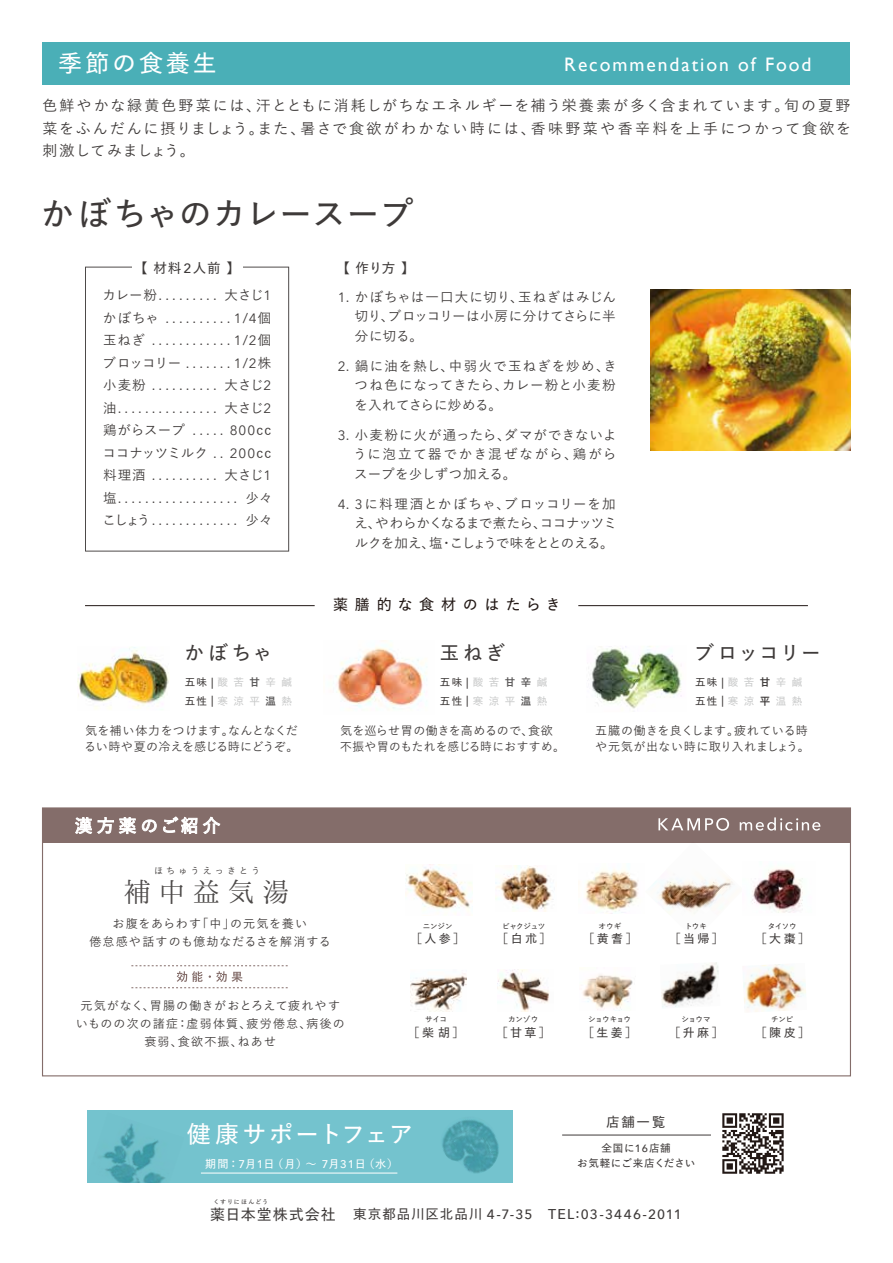
<style>
.page{position:relative;width:893px;height:1263px;background:#fff}
.page>*{position:absolute;margin:0;border:0;box-sizing:border-box;transform-origin:0 0}
.t1{font:33px "Yu Gothic Std D";letter-spacing:.02em;color:#3e3a39}
.t2{font:30px "Hannari Mincho";letter-spacing:.15em;color:#4c4948}
.t3{font:24px "Yu Gothic Std D";letter-spacing:.055em;color:#fff}
.t4{font:24px "Yu Gothic Std D";letter-spacing:.11em;color:#fff}
.t5{font:19.5px "Gill Sans";letter-spacing:.1em;color:#fff}
.t6{font:19.5px "Yu Gothic Std D";letter-spacing:.11em;color:#3e3a39}
.t7{font:15px/22.5px "Yu Gothic Std M";letter-spacing:.13em;color:#3e3a39;text-align:justify}
.t8{font:15px "Yu Gothic Std D";letter-spacing:.43em;color:#221815}
.t9{font:14.1px/22.5px "Avenir Next";color:#3e3a39;text-align:justify}
.t10{font:13.5px/19.5px "Yu Gothic Std M";letter-spacing:.025em;color:#3e3a39;text-align:justify}
.t11{font:500 13.5px "Avenir Next";letter-spacing:.075em;color:#3e3a39}
.t12{font:13.5px/22.5px "Yu Gothic Std M";letter-spacing:-.02em;color:#3e3a39}
.t13{font:13.5px "Yu Gothic Std D";letter-spacing:.075em;color:#3e3a39}
.t14{font:12px/18px "Yu Gothic Std M";letter-spacing:.095em;color:#3e3a39;text-align:center}
.t15{font:12px "Yu Gothic Std D";letter-spacing:.2em;color:#3e3a39}
.t16{font:12px/16.5px "Yu Gothic Std M";letter-spacing:.02em;color:#3e3a39}
.t17{font:12px/16.5px "Yu Gothic Std M";letter-spacing:.025em;color:#3e3a39}
.t18{font:12px/16.5px "Yu Gothic Std M";color:#3e3a39}
.t19{font:12px/18px "Yu Gothic Std M";letter-spacing:.07em;color:#3e3a39;text-align:center}
.t20{font:11.1px "Yu Gothic Std D";color:#fff}
.t21{font:10.5px/18.3px "Yu Gothic Std D";letter-spacing:.525em;color:#c9caca}
.t22{font:10.5px "Yu Gothic Std D";letter-spacing:.04em;color:#3e3a39}
.t23{font:10.5px "Yu Gothic Std D";letter-spacing:.07em;color:#3e3a39}
.t24{font:9px "Yu Gothic Std M";letter-spacing:.35em;color:#3e3a39}
.t25{font:7.5px "Yu Gothic Std D";letter-spacing:-.03em;color:#3e3a39}
.t26{font:6px "Yu Gothic Std D";letter-spacing:.15em;color:#3e3a39}
.s1{font-family:"Avenir Next";font-weight:500}
.s2{font-family:"Avenir Next"}
.s3{font-family:"Avenir Next";font-size:14.1px}
.s4{font-family:"Yu Gothic Std M";font-size:13.5px}
.s5{font-size:13.5px}
.s6{color:#3e3a39}
.s7{font-family:"Avenir Next";font-weight:500;font-size:10.95px;color:#3e3a39}
.s8{font-family:"Yu Gothic Std B";color:#595757}
.s9{font-family:"Yu Gothic Std B";color:#3e3a39}
.s10{font-family:"Yu Gothic Std D";font-weight:400;font-size:15px}
.s11{font-family:"Yu Gothic Std D";font-weight:400}
.s12{font-size:14.1px}
</style>
<div class="page">
<div style="left:43px;top:808px;width:807px;height:34px;background:#846d6a"></div>
<svg style="left:658px;top:818px;width:71px;height:13px"></svg>
<svg style="left:740px;top:817px;width:80px;height:14px"></svg>
<svg style="left:75px;top:817px;width:61px;height:17px"></svg>
<svg style="left:142px;top:820px;width:14px;height:12px"></svg>
<svg style="left:163px;top:817px;width:34px;height:17px"></svg>
<svg style="left:203px;top:817px;width:17px;height:17px"></svg>
<img style="left:77px;top:647px;width:93px;height:62px">
<img style="left:335px;top:644px;width:92px;height:65px">
<img style="left:587px;top:646px;width:95px;height:63px">
<hr style="left:562px;top:1135px;width:149px;height:1px;background:#3e3a39">
<img style="left:722px;top:1113px;width:62px;height:61px">
<div style="left:87px;top:1110px;width:426px;height:72px;background:#74c3ce"></div>
<hr style="left:201px;top:1173px;width:196px;height:1px;background:#fff">
<img style="left:442px;top:1119px;width:57px;height:54px">
<img style="left:100px;top:1123px;width:65px;height:59px">
<div style="left:43px;top:43px;width:807px;height:42px;background:#4aafb7"></div>
<svg style="left:85px;top:267px;width:204px;height:284px"></svg>
<div style="left:132px;top:256px;width:110px;height:25px;background:#fff"></div>
<hr style="left:85px;top:605px;width:230px;height:1px;background:#221815">
<hr style="left:578px;top:605px;width:230px;height:1px;background:#221815">
<svg style="left:131px;top:965px;width:157px;height:23px"></svg>
<img style="left:406px;top:865px;width:67px;height:45px">
<img style="left:585px;top:869px;width:53px;height:44px">
<img style="left:495px;top:866px;width:59px;height:46px">
<img style="left:645px;top:842px;width:99px;height:72px">
<img style="left:661px;top:962px;width:58px;height:46px">
<img style="left:743px;top:964px;width:63px;height:48px">
<img style="left:497px;top:969px;width:52px;height:42px">
<img style="left:410px;top:973px;width:57px;height:38px">
<img style="left:743px;top:861px;width:60px;height:53px">
<img style="left:582px;top:974px;width:51px;height:36px">
<img style="left:650px;top:289px;width:200px;height:162px">
<h3 class="t4" style="left:58px;top:46px;width:160px">季節の食養生</h3>
<h3 class="t5" style="left:564px;top:53px;width:249px">Recommendation of Food</h3>
<p class="t7" style="left:42px;top:94px;width:810px">色鮮やかな緑黄色野菜には、汗とともに消耗しがちなエネルギーを補う栄養素が多く含まれています。旬の夏野菜をふんだんに摂りましょう。また、暑さで食欲がわかない時には、香味野菜や香辛料を上手につかって食欲を刺激してみましょう。</p>
<h1 class="t1" style="left:41px;top:189px;width:374px">かぼちゃのカレースープ</h1>
<p class="t13" style="left:134px;top:258px;width:107px">【材料<span class="s1">2</span>人前】</p>
<p class="t13" style="left:336px;top:258px;width:80px">【作り方】</p>
<p class="t10" style="left:355px;top:286px;width:263px;text-indent:-17px"><span class="s2">1</span><span class="s3">.</span> かぼちゃは一口大に切り、玉ねぎはみじん切り、ブロッコリーは小房に分けてさらに半分に切る。</p>
<p class="t10" style="left:354px;top:355px;width:264px;text-indent:-17px"><span class="s2">2</span><span class="s3">.</span> 鍋に油を熱し、中弱火で玉ねぎを炒め、きつね色になってきたら、カレー粉と小麦粉を入れてさらに炒める。</p>
<p class="t10" style="left:353px;top:424px;width:265px;text-indent:-15px"><span class="s2">3</span><span class="s3">.</span> 小麦粉に火が通ったら、ダマができないように泡立て器でかき混ぜながら、鶏がらスープを少しずつ加える。</p>
<p class="t10" style="left:354px;top:493px;width:264px;text-indent:-17px"><span class="s2">4</span><span class="s3">.</span> <span class="s2">3</span>に料理酒とかぼちゃ、ブロッコリーを加え、やわらかくなるまで煮たら、ココナッツミルクを加え、塩･こしょうで味をととのえる。</p>
<p class="t9" style="left:102px;top:284px;width:170px"><span class="s4">カレー粉</span>. . . . . . . . . <span class="s4">大さじ</span><span class="s5">1</span><span class="s4">かぼちゃ</span> . . . . . . . . . . <span class="s5">1</span>/<span class="s5">4</span><span class="s4">個玉ねぎ</span> . . . . . . . . . . . . <span class="s5">1</span>/<span class="s5">2</span><span class="s4">個ブロッコリー</span> . . . . . . . <span class="s5">1</span>/<span class="s5">2</span><span class="s4">株小麦粉</span> . . . . . . . . . . <span class="s4">大さじ</span><span class="s5">2</span><span class="s4">油</span>. . . . . . . . . . . . . . . <span class="s4">大さじ</span><span class="s5">2</span></p>
<p class="t12" style="left:102px;top:418px;width:174px">鶏がらスープ <span class="s3">. . . . .</span> <span class="s2">800</span>ｃｃココナッツミルク <span class="s3">. .</span> <span class="s2">200</span>ｃｃ</p>
<p class="t9" style="left:102px;top:464px;width:172px;text-align:left"><span class="s4">料理酒</span> . . . . . . . . . . <span class="s4">大さじ</span><span class="s5">1</span><span class="s4">塩</span>. . . . . . . . . . . . . . . . . . <span class="s4">少々こしょう</span> . . . . . . . . . . . . . <span class="s4">少々</span></p>
<h3 class="t6" style="left:184px;top:639px;width:89px">かぼちゃ</h3>
<p class="t21" style="left:185px;top:673px;width:109px"><span class="s6">五味</span><span class="s7">|</span>酸苦<span class="s8">甘</span>辛鹹<span class="s6">五性</span><span class="s7">|</span>寒涼平<span class="s8">温</span>熱</p>
<p class="t18" style="left:84px;top:721px;width:216px">気を補い体力をつけます。なんとなくだるい時や夏の冷えを感じる時にどうぞ。</p>
<p class="t8" style="left:333px;top:594px;width:229px">薬膳的な食材のはたらき</p>
<h3 class="t6" style="left:440px;top:639px;width:66px">玉ねぎ</h3>
<p class="t21" style="left:440px;top:673px;width:109px"><span class="s6">五味</span><span class="s7">|</span>酸苦<span class="s8">甘辛</span>鹹<span class="s6">五性</span><span class="s7">|</span>寒涼平<span class="s8">温</span>熱</p>
<p class="t16" style="left:340px;top:721px;width:226px">気を巡らせ胃の働きを高めるので、食欲不振や胃のもたれを感じる時におすすめ。</p>
<h3 class="t6" style="left:694px;top:639px;width:128px">ブロッコリー</h3>
<p class="t21" style="left:695px;top:673px;width:109px"><span class="s6">五味</span><span class="s7">|</span>酸苦<span class="s9">甘</span>辛鹹<span class="s6">五性</span><span class="s7">|</span>寒涼<span class="s9">平</span>温熱</p>
<p class="t17" style="left:595px;top:721px;width:216px">五臓の働きを良くします。疲れている時や元気が出ない時に取り入れましょう。</p>
<p class="t24" style="left:154px;top:864px;width:108px">ほちゅうえっきとう</p>
<h2 class="t2" style="left:124px;top:876px;width:169px">補中益気湯</h2>
<p class="t19" style="left:89px;top:913px;width:243px">お腹をあらわす「中」の元気を養い<br>倦怠感や話すのも億劫なだるさを解消する</p>
<p class="t14" style="left:76px;top:996px;width:271px">元気がなく、胃腸の働きがおとろえて疲れやすいものの次の諸症：虚弱体質、疲労倦怠、病後の衰弱、食欲不振、ねあせ</p>
<p class="t25" style="left:423px;top:920px;width:31px">ニンジン</p>
<p class="t15" style="left:410px;top:930px;width:57px">［人参］</p>
<p class="t25" style="left:425px;top:1014px;width:23px">サイコ</p>
<p class="t15" style="left:408px;top:1023px;width:58px">［柴胡］</p>
<h3 class="t3" style="left:187px;top:1117px;width:228px">健康サポートフェア</h3>
<p class="t25" style="left:502px;top:920px;width:45px">ビャクジュツ</p>
<p class="t15" style="left:496px;top:930px;width:57px">［白朮］</p>
<p class="t25" style="left:508px;top:1014px;width:32px">カンゾウ</p>
<p class="t15" style="left:496px;top:1023px;width:57px">［甘草］</p>
<p class="t25" style="left:598px;top:920px;width:24px">オウギ</p>
<p class="t15" style="left:582px;top:930px;width:57px">［黄耆］</p>
<p class="t25" style="left:588px;top:1014px;width:44px">ショウキョウ</p>
<p class="t15" style="left:582px;top:1023px;width:57px">［生姜］</p>
<p class="t25" style="left:685px;top:920px;width:23px">トウキ</p>
<p class="t15" style="left:669px;top:930px;width:57px">［当帰］</p>
<p class="t25" style="left:681px;top:1014px;width:31px">ショウマ</p>
<p class="t15" style="left:668px;top:1023px;width:57px">［升麻］</p>
<p class="t13" style="left:606px;top:1112px;width:60px">店舗一覧</p>
<p class="t23" style="left:601px;top:1141px;width:71px">全国に<span class="s1">16</span>店舗</p>
<p class="t25" style="left:768px;top:920px;width:30px">タイソウ</p>
<p class="t15" style="left:755px;top:930px;width:57px">［大棗］</p>
<p class="t25" style="left:771px;top:1014px;width:24px">チンピ</p>
<p class="t15" style="left:755px;top:1023px;width:57px">［陳皮］</p>
<p class="t20" style="left:205px;top:1156px;width:195px">期間：<span class="s1">7</span>月<span class="s1">1</span>日（月）～ <span class="s1">7</span>月<span class="s1">31</span>日（水）</p>
<p class="t22" style="left:577px;top:1156px;width:120px">お気軽にご来店ください</p>
<p class="t26" style="left:214px;top:1198px;width:56px">くすりにほんどう</p>
<p class="t11" style="left:210px;top:1203px;width:473px"><span class="s10">薬日本堂株式会社　</span><span class="s11">東京都品川区北品川</span> 4<span class="s12">-</span>7<span class="s12">-</span>35 <span class="s12">TEL:</span>03<span class="s12">-</span>3446<span class="s12">-</span>2011</p>
</div>
